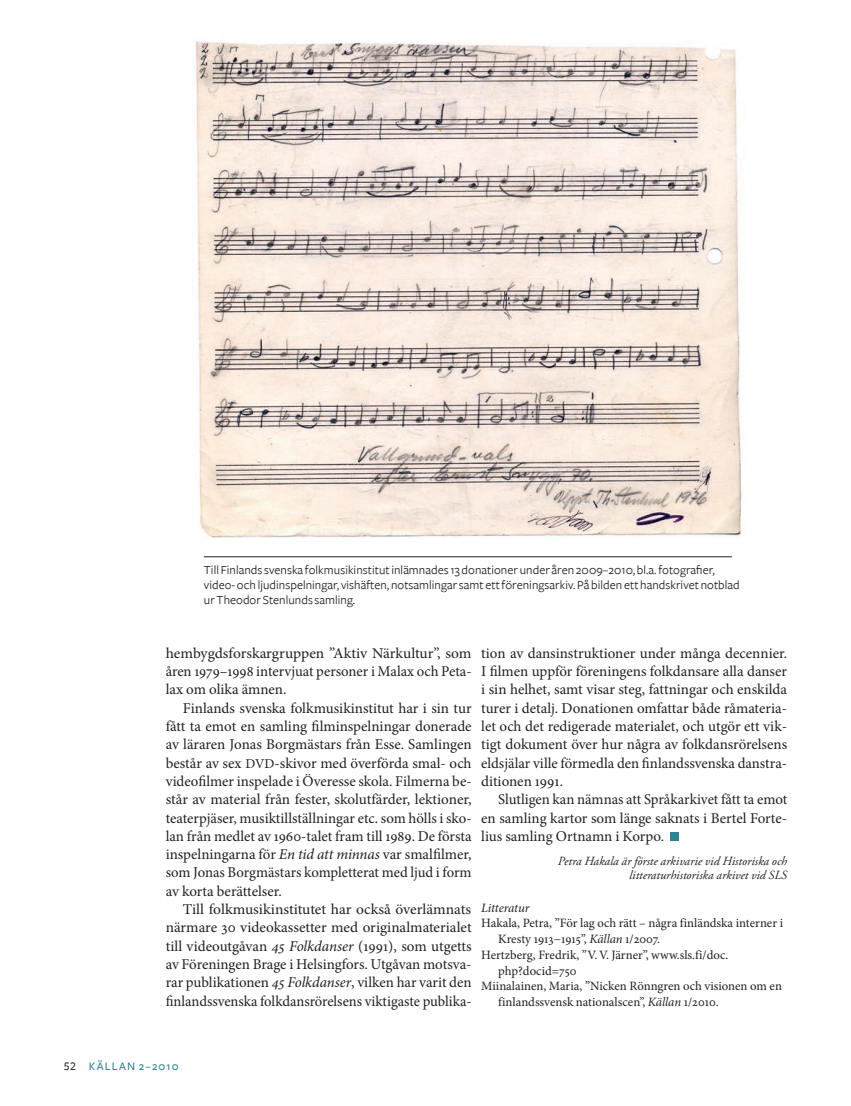
<style>
.page{position:relative;width:851px;height:1106px;background:#fff}
.page>*{position:absolute;margin:0;border:0;box-sizing:border-box;transform-origin:0 0}
.t1{font:15px "Minion Pro";color:#231f20}
.t2{font:12.75px "Minion Pro";color:#231f20}
.t3{font:12.75px/14.7px "Freight Sans";letter-spacing:.005em;color:#231f20}
.t4{font:italic 12.75px "Minion Pro";letter-spacing:-.015em;color:#231f20}
.t5{font:italic 12.45px/14px "Adobe Garamond Pro";color:#231f20;text-align:right}
.t6{font:500 12px "Freight Sans";letter-spacing:.09em;color:#2c8397}
.s1{font-size:13.5px}
.s2{font-style:italic}
.s3{font-family:"Freight Sans Medium SC";font-weight:400;color:#231f20}
</style>
<div class="page">
<div style="left:670px;top:832px;width:8px;height:9px;background:#2c8397"></div>
<img style="left:195px;top:41px;width:547px;height:497px">
<hr style="left:204px;top:556px;width:527px;height:1px;background:#231f20">
<p class="t3" style="left:204px;top:563px;width:537px">Till Finlands svenska folkmusikinstitut inlämnades 13 donationer under åren 2009–2010, bl.a. fotografier, video- och ljudinspelningar, vishäften, notsamlingar samt ett föreningsarkiv. På bilden ett handskrivet notblad ur Theodor Stenlunds samling.</p>
<p class="t1" style="left:166px;top:643px;width:307px">hembygdsforskargruppen ”Aktiv Närkultur”, som</p>
<p class="t1" style="left:166px;top:661px;width:306px">åren 1979–1998 intervjuat personer i Malax och Peta-</p>
<p class="t1" style="left:166px;top:679px;width:122px">lax om olika ämnen.</p>
<p class="t1" style="left:183px;top:698px;width:290px">Finlands svenska folkmusikinstitut har i sin tur</p>
<p class="t1" style="left:166px;top:716px;width:307px">fått ta emot en samling filminspelningar donerade</p>
<p class="t1" style="left:166px;top:734px;width:307px">av läraren Jonas Borgmästars från Esse. Samlingen</p>
<p class="t1" style="left:166px;top:752px;width:307px">består av sex <span class="s1">DVD</span>-skivor med överförda smal- och</p>
<p class="t1" style="left:166px;top:771px;width:307px">videofilmer inspelade i Överesse skola. Filmerna be-</p>
<p class="t1" style="left:166px;top:789px;width:307px">står av material från fester, skolutfärder, lektioner,</p>
<p class="t1" style="left:166px;top:807px;width:307px">teaterpjäser, musiktillställningar etc. som hölls i sko-</p>
<p class="t1" style="left:166px;top:826px;width:307px">lan från medlet av 1960-talet fram till 1989. De första</p>
<p class="t1" style="left:166px;top:844px;width:307px">inspelningarna för <span class="s2">En tid att minnas</span> var smalfilmer,</p>
<p class="t1" style="left:166px;top:862px;width:307px">som Jonas Borgmästars kompletterat med ljud i form</p>
<p class="t1" style="left:166px;top:881px;width:118px">av korta berättelser.</p>
<p class="t1" style="left:183px;top:899px;width:290px">Till folkmusikinstitutet har också överlämnats</p>
<p class="t1" style="left:166px;top:917px;width:307px">närmare 30 videokassetter med originalmaterialet</p>
<p class="t1" style="left:166px;top:935px;width:307px">till videoutgåvan <span class="s2">45 Folkdanser</span> (1991), som utgetts</p>
<p class="t1" style="left:166px;top:954px;width:307px">av Föreningen Brage i Helsingfors. Utgåvan motsva-</p>
<p class="t1" style="left:166px;top:972px;width:307px">rar publikationen <span class="s2">45 Folkdanser</span>, vilken har varit den</p>
<p class="t1" style="left:166px;top:990px;width:307px">finlandssvenska folkdansrörelsens viktigaste publika-</p>
<p class="t1" style="left:481px;top:643px;width:307px">tion av dansinstruktioner under många decennier.</p>
<p class="t1" style="left:481px;top:661px;width:307px">I filmen uppför föreningens folkdansare alla danser</p>
<p class="t1" style="left:481px;top:679px;width:307px">i sin helhet, samt visar steg, fattningar och enskilda</p>
<p class="t1" style="left:481px;top:698px;width:307px">turer i detalj. Donationen omfattar både råmateria-</p>
<p class="t1" style="left:481px;top:716px;width:307px">let och det redigerade materialet, och utgör ett vik-</p>
<p class="t1" style="left:481px;top:734px;width:307px">tigt dokument över hur några av folkdansrörelsens</p>
<p class="t1" style="left:481px;top:752px;width:307px">eldsjälar ville förmedla den finlandssvenska danstra-</p>
<p class="t1" style="left:481px;top:771px;width:83px">ditionen 1991.</p>
<p class="t1" style="left:498px;top:789px;width:290px">Slutligen kan nämnas att Språkarkivet fått ta emot</p>
<p class="t1" style="left:481px;top:807px;width:307px">en samling kartor som länge saknats i Bertel Forte-</p>
<p class="t1" style="left:481px;top:826px;width:184px">lius samling Ortnamn i Korpo.</p>
<p class="t5" style="left:558px;top:854px;width:231px">Petra Hakala är förste arkivarie vid Historiska och litteraturhistoriska arkivet vid SLS</p>
<p class="t4" style="left:481px;top:898px;width:50px">Litteratur</p>
<p class="t2" style="left:481px;top:914px;width:303px">Hakala, Petra, ”För lag och rätt – några finländska interner i</p>
<p class="t2" style="left:498px;top:930px;width:163px">Kresty 1913−1915”, <span class="s2">Källan</span> 1/2007.</p>
<p class="t2" style="left:481px;top:946px;width:249px">Hertzberg, Fredrik, ”V.V. Järner”, www.sls.fi/doc.</p>
<p class="t2" style="left:498px;top:962px;width:80px">php?docid=750</p>
<p class="t2" style="left:481px;top:977px;width:302px">Miinalainen, Maria, ”Nicken Rönngren och visionen om en</p>
<p class="t2" style="left:498px;top:993px;width:222px">finlandssvensk nationalscen”, <span class="s2">Källan</span> 1/2010.</p>
<p class="t6" style="left:64px;top:1060px;width:116px"><span class="s3">52</span> Källan 2–2010</p>
</div>
